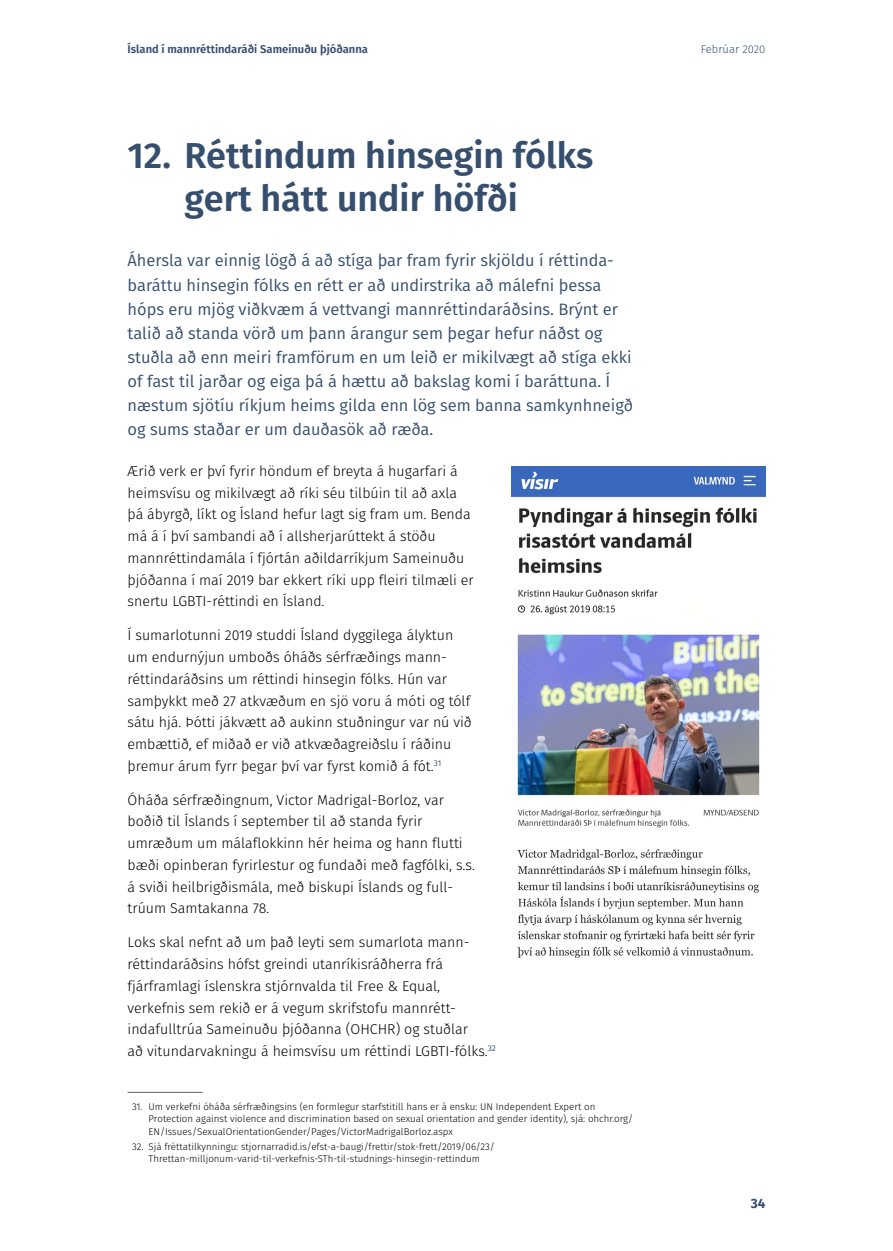
<style>
.page{position:relative;width:893px;height:1251px;background:#fff}
.page>*{position:absolute;margin:0;border:0;box-sizing:border-box;transform-origin:0 0}
.H1_2tölur{font:600 36px/43.2px "Fira GO";color:#374f6f;text-align:center}
.Inngangur{font:16.5px/24px "Fira GO";color:#374f6f}
.meginmál{font:300 14.25px/21.8px "Fira GO";color:#000}
.t1{font:700 13.5px "Fira GO";color:#374f6f}
.t2{font:600 11.25px "Fira GO";color:#374f6f}
.t3{font:300 11.25px "Fira GO";color:#374f6f}
.Footnote{font:300 9.75px/12px "Fira GO";color:#000}
</style>
<div class="page">
<hr style="left:128px;top:1091px;width:75px;height:1px;background:#646363">
<img style="left:511px;top:466px;width:254px;height:492px">
<p class="t2" style="left:128px;top:43px;width:242px">Ísland í mannréttindaráði Sameinuðu þjóðanna</p>
<p class="t3" style="left:701px;top:43px;width:66px">Febrúar 2020</p>
<h1 class="H1_2tölur" style="left:128px;top:134px;width:467px">12. Réttindum hinsegin fólks gert hátt undir höfði</h1>
<p class="Inngangur" style="left:128px;top:249px;width:507px">Áhersla var einnig lögð á að stíga þar fram fyrir skjöldu í réttinda&shy;baráttu hinsegin fólks en rétt er að undirstrika að málefni þessa hóps eru mjög viðkvæm á vettvangi mannréttindaráðsins. Brýnt er talið að standa vörð um þann árangur sem þegar hefur náðst og stuðla að enn meiri framförum en um leið er mikilvægt að stíga ekki of fast til jarðar og eiga þá á hættu að bakslag komi í baráttuna. Í næstum sjötíu ríkjum heims gilda enn lög sem banna samkynhneigð og sums staðar er um dauðasök að ræða.</p>
<p class="meginmál" style="left:128px;top:460px;width:348px">Ærið verk er því fyrir höndum ef breyta á hugarfari á heimsvísu og mikilvægt að ríki séu tilbúin til að axla þá ábyrgð, líkt og Ísland hefur lagt sig fram um. Benda má á í því sambandi að í allsherjarúttekt á stöðu mannréttindamála í fjórtán aðildarríkjum Sameinuðu þjóðanna í maí 2019 bar ekkert ríki upp fleiri tilmæli er snertu LGBTI-réttindi en Ísland.</p>
<p class="meginmál" style="left:128px;top:624px;width:346px">Í sumarlotunni 2019 studdi Ísland dyggilega ályktun um endurnýjun umboðs óháðs sérfræðings mann&shy;réttindaráðsins um réttindi hinsegin fólks. Hún var samþykkt með 27 atkvæðum en sjö voru á móti og tólf sátu hjá. Þótti jákvætt að aukinn stuðningur var nú við embættið, ef miðað er við atkvæðagreiðslu í ráðinu þremur árum fyrr þegar því var fyrst komið á fót.<sup>31</sup></p>
<p class="meginmál" style="left:128px;top:788px;width:349px">Óháða sérfræðingnum, Victor Madrigal-Borloz, var boðið til Íslands í september til að standa fyrir umræðum um málaflokkinn hér heima og hann flutti bæði opinberan fyrirlestur og fundaði með fagfólki, s.s. á sviði heilbrigðismála, með biskupi Íslands og full&shy;trúum Samtakanna 78.</p>
<p class="meginmál" style="left:128px;top:931px;width:370px">Loks skal nefnt að um það leyti sem sumarlota mann&shy;réttindaráðsins hófst greindi utanríkisráðherra frá fjárframlagi íslenskra stjórnvalda til Free &amp; Equal, verkefnis sem rekið er á vegum skrifstofu mannrétt&shy;indafulltrúa Sameinuðu þjóðanna (OHCHR) og stuðlar<br>að vitundarvakningu á heimsvísu um réttindi LGBTI-fólks.<sup>32</sup></p>
<p class="Footnote" style="left:149px;top:1100px;width:486px;text-indent:-16px">31. Um verkefni óháða sérfræðingsins (en formlegur starfstitill hans er á ensku: UN Independent Expert on<br>Protection against violence and discrimination based on sexual orientation and gender identity), sjá: ohchr.org/<br>EN/Issues/SexualOrientationGender/Pages/VictorMadrigalBorloz.aspx</p>
<p class="Footnote" style="left:132px;top:1139px;width:364px;text-align:center">32. Sjá fréttatilkynningu: stjornarradid.is/efst-a-baugi/frettir/stok-frett/2019/06/23/<br>Threttan-milljonum-varid-til-verkefnis-STh-til-studnings-hinsegin-rettindum</p>
<p class="t1" style="left:751px;top:1195px;width:16px">34</p>
</div>
